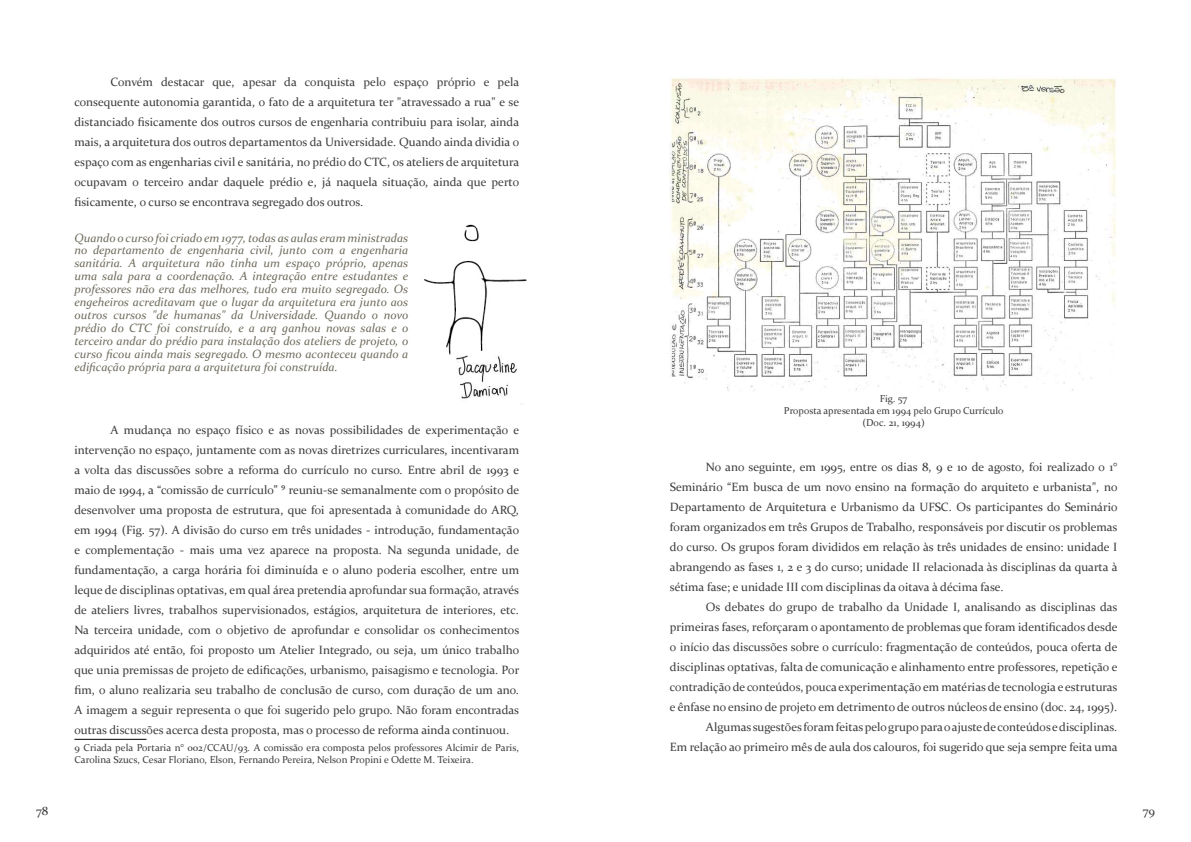
<style>
.page{position:relative;width:1191px;height:842px;background:#fff}
.page>*{position:absolute;margin:0;border:0;box-sizing:border-box;transform-origin:0 0}
.t1{font:12px/20px "Constantia";color:#3c3c3b;text-align:justify}
.t2{font:italic 12px/13px "Constantia";color:#6e6b5c;text-align:justify}
.t3{font:10px/12px "Constantia";color:#3c3c3b}
</style>
<div class="page">
<img style="left:424px;top:224px;width:103px;height:131px">
<img style="left:452px;top:351px;width:72px;height:48px">
<hr style="left:74px;top:739px;width:72px;height:1px;background:#000">
<img style="left:670px;top:78px;width:446px;height:313px">
<p class="t1" style="left:74px;top:71px;width:446px;text-indent:36px">Convém destacar que, apesar da conquista pelo espaço próprio e pela consequente autonomia garantida, o fato de a arquitetura ter "atravessado a rua" e se distanciado fisicamente dos outros cursos de engenharia contribuiu para isolar, ainda mais, a arquitetura dos outros departamentos da Universidade. Quando ainda dividia o espaço com as engenharias civil e sanitária, no prédio do CTC, os ateliers de arquitetura ocupavam o terceiro andar daquele prédio e, já naquela situação, ainda que perto fisicamente, o curso se encontrava segregado dos outros.</p>
<p class="t2" style="left:74px;top:230px;width:335px">Quando o curso foi criado em 1977, todas as aulas eram ministradas no departamento de engenharia civil, junto com a engenharia sanitária. A arquitetura não tinha um espaço próprio, apenas uma sala para a coordenação. A integração entre estudantes e professores não era das melhores, tudo era muito segregado. Os engeheiros acreditavam que o lugar da arquitetura era junto aos outros cursos "de humanas" da Universidade. Quando o novo prédio do CTC foi construído, e a arq ganhou novas salas e o terceiro andar do prédio para instalação dos ateliers de projeto, o curso ficou ainda mais segregado. O mesmo aconteceu quando a edificação própria para a arquitetura foi construída.</p>
<p class="t1" style="left:74px;top:420px;width:446px;text-indent:36px">A mudança no espaço físico e as novas possibilidades de experimentação e intervenção no espaço, juntamente com as novas diretrizes curriculares, incentivaram a volta das discussões sobre a reforma do currículo no curso. Entre abril de 1993 e maio de 1994, a “comissão de currículo”<sup>5</sup>⁹ reuniu-se semanalmente com o propósito de desenvolver uma proposta de estrutura, que foi apresentada à comunidade do ARQ, em 1994 (Fig. 57). A divisão do curso em três unidades - introdução, fundamentação e complementação - mais uma vez aparece na proposta. Na segunda unidade, de fundamentação, a carga horária foi diminuída e o aluno poderia escolher, entre um leque de disciplinas optativas, em qual área pretendia aprofundar sua formação, através de ateliers livres, trabalhos supervisionados, estágios, arquitetura de interiores, etc.<br>Na terceira unidade, com o objetivo de aprofundar e consolidar os conhecimentos adquiridos até então, foi proposto um Atelier Integrado, ou seja, um único trabalho que unia premissas de projeto de edificações, urbanismo, paisagismo e tecnologia. Por fim, o aluno realizaria seu trabalho de conclusão de curso, com duração de um ano.<br>A imagem a seguir representa o que foi sugerido pelo grupo. Não foram encontradas outras discussões acerca desta proposta, mas o processo de reforma ainda continuou.</p>
<p class="t3" style="left:74px;top:741px;width:446px">9 Criada pela Portaria n° 002/CCAU/93. A comissão era composta pelos professores Alcimir de Paris,<br>Carolina Szucs, Cesar Floriano, Elson, Fernando Pereira, Nelson Propini e Odette M. Teixeira.</p>
<p class="t3" style="left:784px;top:392px;width:221px;text-align:center">Fig. 57<br>Proposta apresentada em 1994 pelo Grupo Currículo (Doc. 21, 1994)</p>
<p class="t1" style="left:670px;top:456px;width:449px;text-indent:36px">No ano seguinte, em 1995, entre os dias 8, 9 e 10 de agosto, foi realizado o 1° Seminário “Em busca de um novo ensino na formação do arquiteto e urbanista", no Departamento de Arquitetura e Urbanismo da UFSC. Os participantes do Seminário foram organizados em três Grupos de Trabalho, responsáveis por discutir os problemas do curso. Os grupos foram divididos em relação às três unidades de ensino: unidade I abrangendo as fases 1, 2 e 3 do curso; unidade II relacionada às disciplinas da quarta à sétima fase; e unidade III com disciplinas da oitava à décima fase.</p>
<p class="t1" style="left:670px;top:596px;width:449px;text-align:right">Os debates do grupo de trabalho da Unidade I, analisando as disciplinas das primeiras fases, reforçaram o apontamento de problemas que foram identificados desde o início das discussões sobre o currículo: fragmentação de conteúdos, pouca oferta de disciplinas optativas, falta de comunicação e alinhamento entre professores, repetição e contradição de conteúdos, pouca experimentação em matérias de tecnologia e estruturas e ênfase no ensino de projeto em detrimento de outros núcleos de ensino (doc. 24, 1995).<br>Algumas sugestões foram feitas pelo grupo para o ajuste de conteúdos e disciplinas.<br>Em relação ao primeiro mês de aula dos calouros, foi sugerido que seja sempre feita uma</p>
<p class="t1" style="left:36px;top:800px;width:14px">78</p>
<p class="t1" style="left:1142px;top:800px;width:14px">79</p>
</div>
